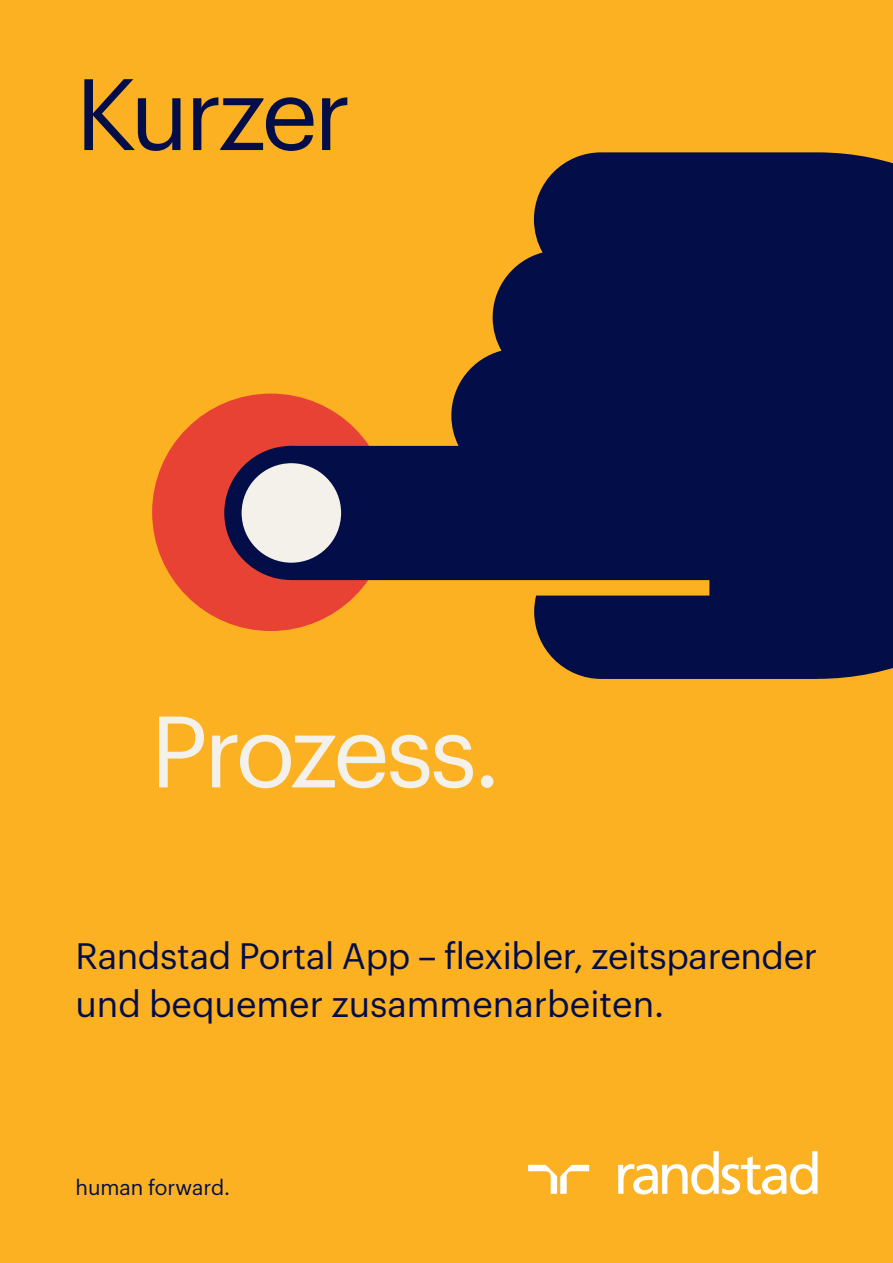
<style>
.page{position:relative;width:893px;height:1263px;background:#fbb121}
.page>*{position:absolute;margin:0;border:0;box-sizing:border-box;transform-origin:0 0}
.t1{font:99px "Graphik LCG";letter-spacing:-.045em;color:#f4f1ea}
.t2{font:99px "Graphik LCG";letter-spacing:-.04em;color:#030e49}
.t3{font:36px/48px "Graphik LCG";letter-spacing:-.01em;color:#030e49}
.t4{font:21px "Graphik LCG";color:#030e49}
</style>
<div class="page">
<svg style="left:528px;top:1165px;width:61px;height:29px"></svg>
<svg style="left:618px;top:1151px;width:199px;height:43px"></svg>
<div style="left:152px;top:394px;width:238px;height:237px;background:#e84235;border-radius:50%"></div>
<svg style="left:291px;top:152px;width:602px;height:527px;fill:#030e49"></svg>
<div style="left:224px;top:446px;width:134px;height:134px;background:#030e49;border-radius:50%"></div>
<div style="left:242px;top:463px;width:99px;height:100px;background:#f4f1ea;border-radius:50%"></div>
<h1 class="t2" style="left:75px;top:40px;width:277px">Kurzer</h1>
<h1 class="t1" style="left:150px;top:677px;width:352px">Prozess.</h1>
<p class="t3" style="left:75px;top:929px;width:743px">Randstad Portal App – flexibler, zeitsparender und bequemer zusammenarbeiten.</p>
<p class="t4" style="left:75px;top:1171px;width:156px">human forward.</p>
</div>
